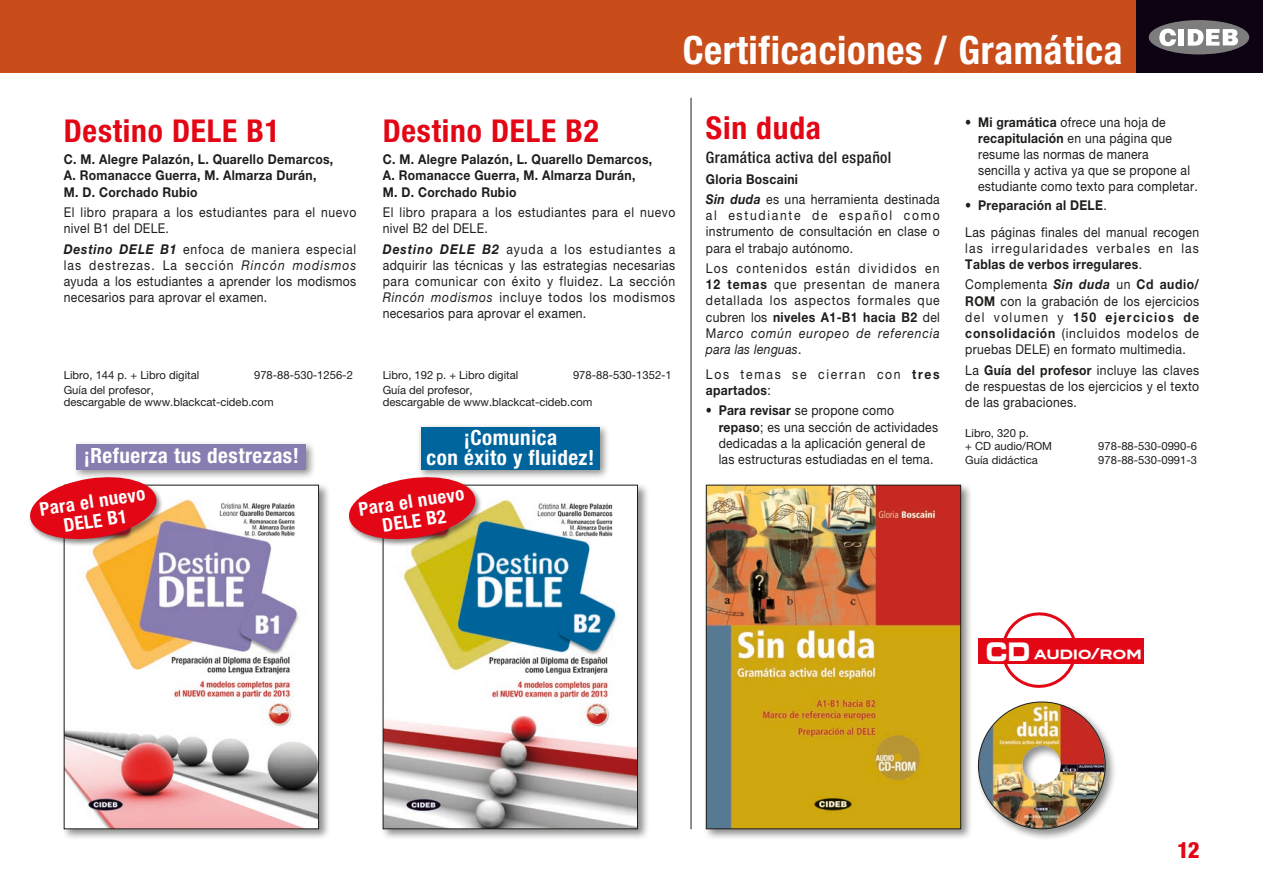
<style>
.page{position:relative;width:1263px;height:893px;background:#fff}
.page>*{position:absolute;margin:0;border:0;box-sizing:border-box;transform-origin:0 0}
.t1{font:700 condensed 39px "Helvetica Neue LT Std";letter-spacing:.015em;color:#fff}
.t2{font:700 condensed 31.5px "Helvetica Neue LT Std";letter-spacing:.025em;color:#e30614}
.t3{font:800 condensed 22.5px "Helvetica Neue LT Std";color:#e30614}
.t4{font:700 condensed 21px/19.5px "Helvetica Neue LT Std";letter-spacing:.025em;color:#fff;text-align:center}
.t5{font:700 condensed 18.75px/19.5px "Helvetica Neue LT Std";color:#fff;text-align:center}
.t6{font:500 condensed 15.75px "Helvetica Neue LT Std";letter-spacing:.025em;color:#1d1d1b}
.t7{font:15px "Blair ITCTT Bold";letter-spacing:-.03em;color:#fff;scale:.95 1}
.t8{font:13.5px/16.2px "Helvetica Neue LT Std";letter-spacing:.025em;color:#1d1d1b;text-align:justify;scale:.9 1}
.t9{font:700 13.5px/16.2px "Helvetica Neue LT Std";letter-spacing:.025em;color:#1d1d1b;scale:.9 1}
.t10{font:13.5px/16.2px "Helvetica Neue LT Std";letter-spacing:.045em;color:#1d1d1b;scale:.9 1}
.t11{font:13.5px/16.2px "Helvetica Neue LT Std";letter-spacing:.095em;color:#1d1d1b;scale:.9 1}
.t12{font:13.5px/16.2px "Helvetica Neue LT Std";letter-spacing:.14em;color:#1d1d1b;scale:.9 1}
.t13{font:11.25px/12.8px "Helvetica Neue LT Std";color:#1d1d1b}
.s1{font-weight:700;font-style:italic}
.s2{font-style:italic}
.s3{font-weight:700}
.s4{font-family:"Eurostile LT Std Bold Ex 2";font-size:25.65px}
</style>
<div class="page">
<div style="left:1135px;top:0;width:128px;height:72px;background:#0d0313"></div>
<div style="left:0;top:0;width:1135px;height:72px;background:#c94d1b"></div>
<div style="left:61px;top:482px;width:269px;height:359px;background:#1d1d1b;opacity:.5"></div>
<img style="left:66px;top:487px;width:251px;height:340px">
<div style="left:64px;top:485px;width:255px;height:344px;border:1px solid #1d1d1b"></div>
<div style="left:380px;top:482px;width:269px;height:359px;background:#1d1d1b;opacity:.5"></div>
<img style="left:385px;top:487px;width:251px;height:340px">
<div style="left:383px;top:485px;width:255px;height:344px;border:1px solid #1d1d1b"></div>
<div style="left:28px;top:475px;width:136px;height:72px;background:#1d1d1b;opacity:.5"></div>
<svg style="left:28px;top:475px;width:131px;height:68px;background:#e24445"></svg>
<div style="left:347px;top:475px;width:136px;height:72px;background:#1d1d1b;opacity:.5"></div>
<svg style="left:347px;top:475px;width:131px;height:68px;background:#df4647"></svg>
<div style="left:72px;top:440px;width:244px;height:40px;background:#1d1d1b;opacity:.5"></div>
<div style="left:77px;top:444px;width:229px;height:26px;background:#887db1"></div>
<div style="left:417px;top:423px;width:193px;height:57px;background:#1d1d1b;opacity:.5"></div>
<div style="left:421px;top:427px;width:179px;height:43px;background:#00659d"></div>
<div style="left:703px;top:482px;width:269px;height:359px;background:#1d1d1b;opacity:.5"></div>
<img style="left:708px;top:487px;width:251px;height:340px">
<div style="left:706px;top:485px;width:255px;height:344px;border:1px solid #1d1d1b"></div>
<div style="left:976px;top:699px;width:141px;height:142px;background:#1d1d1b;opacity:.5"></div>
<img style="left:978px;top:710px;width:53px;height:117px">
<svg style="left:999px;top:612px;width:80px;height:76px"></svg>
<div style="left:978px;top:638px;width:166px;height:25px;background:#e30614"></div>
<hr style="left:691px;top:98px;width:1px;height:731px;background:#1d1d1b">
<div style="left:1149px;top:20px;width:100px;height:34px;background:#7d7d7d;border-radius:50%"></div>
<svg style="left:1188px;top:29px;width:50px;height:17px"></svg>
<div style="left:1179px;top:29px;width:5px;height:17px;background:#fff"></div>
<svg style="left:1159px;top:29px;width:17px;height:17px"></svg>
<p class="t1" style="left:683px;top:27px;width:441px">Certificaciones / Gramática</p>
<p class="t2" style="left:64px;top:111px;width:218px">Destino DELE B1</p>
<p class="t9" style="left:64px;top:151px;width:301px">C. M. Alegre Palazón, L. Quarello Demarcos,<br>A. Romanacce Guerra, M. Almarza Durán,<br>M. D. Corchado Rubio</p>
<p class="t10" style="left:64px;top:204px;width:327px">El libro prapara a los estudiantes para el nuevo nivel B1 del DELE.</p>
<p class="t8" style="left:64px;top:241px;width:327px"><span class="s1">Destino DELE B1</span> enfoca de maniera especial las destrezas. La sección <span class="s2">Rincón modismos </span>ayuda a los estudiantes a aprender los modismos necesarios para aprovar el examen.</p>
<p class="t13" style="left:64px;top:368px;width:137px">Libro, 144 p. + Libro digital</p>
<p class="t13" style="left:254px;top:368px;width:100px">978-88-530-1256-2</p>
<p class="t13" style="left:64px;top:383px;width:211px">Guía del profesor,<br>descargable de www.blackcat-cideb.com</p>
<p class="t4" style="left:84px;top:445px;width:217px">¡Refuerza tus destrezas!</p>
<p class="t2" style="left:383px;top:111px;width:218px">Destino DELE B2</p>
<p class="t9" style="left:383px;top:151px;width:301px">C. M. Alegre Palazón, L. Quarello Demarcos,<br>A. Romanacce Guerra, M. Almarza Durán,<br>M. D. Corchado Rubio</p>
<p class="t10" style="left:383px;top:204px;width:327px">El libro prapara a los estudiantes para el nuevo nivel B2 del DELE.</p>
<p class="t8" style="left:383px;top:241px;width:327px"><span class="s1">Destino DELE B2</span> ayuda a los estudiantes a adquirir las técnicas y las estrategias necesarias para comunicar con éxito y fluidez. La sección <span class="s2">Rincón modismos</span> incluye todos los modismos necesarios para aprovar el examen.</p>
<p class="t13" style="left:383px;top:368px;width:137px">Libro, 192 p. + Libro digital</p>
<p class="t13" style="left:573px;top:368px;width:100px">978-88-530-1352-1</p>
<p class="t13" style="left:383px;top:383px;width:211px">Guía del profesor,<br>descargable de www.blackcat-cideb.com</p>
<p class="t4" style="left:427px;top:428px;width:169px">¡Comunica<br>con éxito y fluidez!</p>
<p class="t5" style="left:38px;top:500px;width:108px;rotate:-9deg">Para el nuevo<br>DELE B1</p>
<p class="t5" style="left:357px;top:500px;width:108px;rotate:-9deg">Para el nuevo<br>DELE B2</p>
<p class="t2" style="left:706px;top:109px;width:117px">Sin duda</p>
<p class="t6" style="left:706px;top:148px;width:187px">Gramática activa del español</p>
<p class="t8" style="left:706px;top:168px;width:261px;line-height:20.4px"><span class="s3">Gloria Boscaini<br></span><span class="s1">Sin duda</span> es una herramienta destinada</p>
<p class="t8" style="left:706px;top:207px;width:261px">al estudiante de español como instrumento de consultación en clase o para el trabajo autónomo.</p>
<p class="t8" style="left:706px;top:260px;width:261px">Los contenidos están divididos en <span class="s3">12 temas</span> que presentan de manera detallada los aspectos formales que cubren los <span class="s3">niveles A1-B1 hacia B2</span> del M<span class="s2">arco común europeo de referencia para las lenguas</span>.</p>
<p class="t12" style="left:706px;top:366px;width:261px">Los temas se cierran con <span class="s3">tres apartados</span>:</p>
<p class="t8" style="left:719px;top:402px;width:245px;text-align:left;text-indent:-13px">• <span class="s3">Para revisar</span> se propone como <span class="s3">repaso</span>; es una sección de actividades dedicadas a la aplicación general de las estructuras estudiadas en el tema.</p>
<p class="t8" style="left:978px;top:113px;width:246px;text-align:left;text-indent:-13px">• <span class="s3">Mi gramática</span> ofrece una hoja de <span class="s3">recapitulación</span> en una página que resume las normas de manera<br>sencilla y activa ya que se propone al estudiante como texto para completar.</p>
<p class="t8" style="left:965px;top:191px;width:261px;line-height:26.8px">• <span class="s3">Preparación al DELE</span>.<br>Las páginas finales del manual recogen</p>
<p class="t11" style="left:965px;top:240px;width:261px">las irregularidades verbales en las<br><span class="s3">Tablas de verbos irregulares</span>.</p>
<p class="t8" style="left:965px;top:276px;width:261px">Complementa <span class="s1">Sin duda</span> un <span class="s3">Cd audio/ ROM</span> con la grabación de los ejercicios del volumen y <span class="s3">150 ejercicios de consolidación</span> (incluidos modelos de pruebas DELE) en formato multimedia.</p>
<p class="t8" style="left:965px;top:362px;width:261px">La <span class="s3">Guía del profesor</span> incluye las claves de respuestas de los ejercicios y el texto de las grabaciones.</p>
<p class="t13" style="left:965px;top:426px;width:88px">Libro, 320 p.<br>+ CD audio/ROM</p>
<p class="t13" style="left:1098px;top:439px;width:100px">978-88-530-0990-6</p>
<p class="t13" style="left:965px;top:454px;width:74px">Guía didáctica</p>
<p class="t13" style="left:1098px;top:454px;width:100px">978-88-530-0991-3</p>
<p class="t7" style="left:986px;top:645px;width:166px"><span class="s4">CD</span> AUDIO/ROM</p>
<p class="t3" style="left:1177px;top:836px;width:24px">12</p>
</div>
